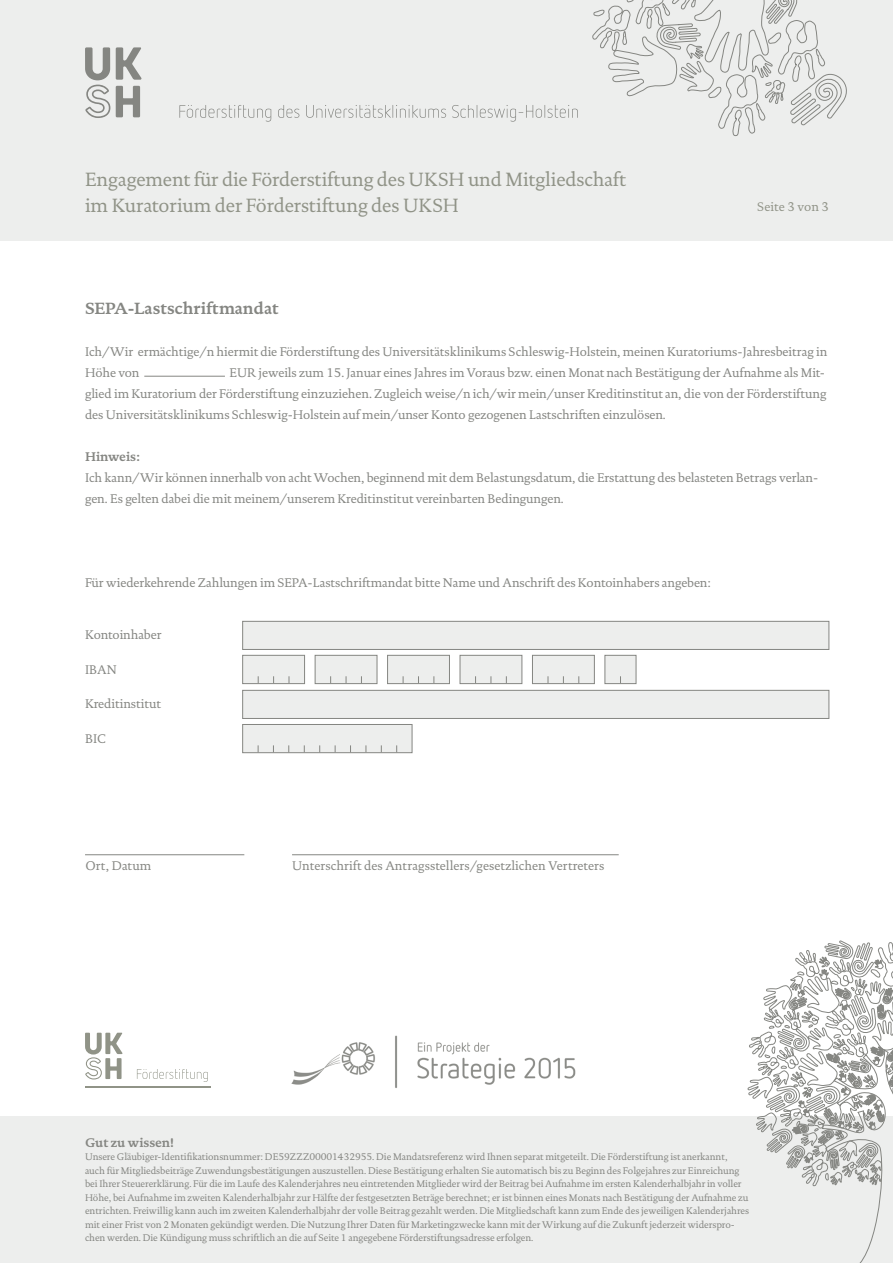
<style>
.page{position:relative;width:893px;height:1263px;background:#fff}
.page>*{position:absolute;margin:0;border:0;box-sizing:border-box;transform-origin:0 0}
.t1{font:19.5px/25.5px "DTL Documenta TOT";letter-spacing:-.01em;color:#909387}
.t2{font:700 16.5px "DTL Documenta TOT";letter-spacing:-.01em;color:#858682}
.t3{font:12.75px/21px "DTL Documenta TOT";letter-spacing:-.01em;color:#858682}
.t4{font:700 12.75px "DTL Documenta TOT";letter-spacing:-.01em;color:#858682}
.t5{font:12.75px "DTL Documenta TOT";color:#909387}
.t6{font:9.75px/13.5px "DTL Documenta TOT";letter-spacing:-.01em;color:#858682}
</style>
<div class="page">
<div style="left:0;top:0;width:893px;height:240px;background:#edeeed"></div>
<svg style="left:85px;top:47px;width:57px;height:71px"></svg>
<svg style="left:179px;top:105px;width:92px;height:17px"></svg>
<svg style="left:278px;top:105px;width:21px;height:13px"></svg>
<svg style="left:306px;top:105px;width:140px;height:13px"></svg>
<svg style="left:452px;top:105px;width:126px;height:17px"></svg>
<svg style="left:592px;top:0;width:255px;height:137px"></svg>
<div style="left:0;top:1116px;width:893px;height:147px;background:#edeeed"></div>
<svg style="left:747px;top:940px;width:146px;height:323px"></svg>
<hr style="left:144px;top:376px;width:81px;height:1px;background:#858682">
<div style="left:242px;top:621px;width:587px;height:29px;background:#edeeed;border:1px solid #858682"></div>
<div style="left:242px;top:655px;width:63px;height:29px;background:#edeeed;border:1px solid #858682"></div>
<div style="left:315px;top:655px;width:62px;height:29px;background:#edeeed;border:1px solid #858682"></div>
<div style="left:387px;top:655px;width:63px;height:29px;background:#edeeed;border:1px solid #858682"></div>
<div style="left:460px;top:655px;width:62px;height:29px;background:#edeeed;border:1px solid #858682"></div>
<div style="left:532px;top:655px;width:63px;height:29px;background:#edeeed;border:1px solid #858682"></div>
<div style="left:605px;top:655px;width:31px;height:29px;background:#edeeed;border:1px solid #858682"></div>
<div style="left:242px;top:690px;width:587px;height:29px;background:#edeeed;border:1px solid #858682"></div>
<div style="left:242px;top:724px;width:170px;height:29px;background:#edeeed;border:1px solid #858682"></div>
<hr style="left:85px;top:854px;width:159px;height:1px;background:#858682">
<hr style="left:292px;top:854px;width:327px;height:1px;background:#858682">
<img style="left:291px;top:1035px;width:285px;height:53px">
<svg style="left:85px;top:1033px;width:38px;height:46px"></svg>
<svg style="left:137px;top:1069px;width:71px;height:13px"></svg>
<hr style="left:86px;top:1086px;width:125px;height:2px;background:#909387">
<h1 class="t1" style="left:85px;top:167px;width:542px">Engagement für die Förderstiftung des UKSH und Mitgliedschaft im Kuratorium der Förderstiftung des UKSH</h1>
<h3 class="t5" style="left:757px;top:199px;width:73px">Seite 3 von 3</h3>
<h2 class="t2" style="left:85px;top:298px;width:195px">SEPA-Lastschriftmandat</h2>
<h3 class="t3" style="left:85px;top:341px;width:744px">Ich/Wir ermächtige/n hiermit die Förderstiftung des Universitätsklinikums Schleswig-Holstein, meinen Kuratoriums-Jahresbeitrag in<br>Höhe von</h3>
<p class="t3" style="left:85px;top:362px;width:743px;text-align:justify;text-indent:145px">EUR jeweils zum 15. Januar eines Jahres im Voraus bzw. einen Monat nach Bestätigung der Aufnahme als Mit&shy;glied im Kuratorium der Förderstiftung einzuziehen. Zugleich weise/n ich/wir mein/unser Kreditinstitut an, die von der Förderstiftung des Universitätsklinikums Schleswig-Holstein auf mein/unser Konto gezogenen Lastschriften einzulösen.</p>
<h3 class="t4" style="left:85px;top:448px;width:56px">Hinweis:</h3>
<h3 class="t3" style="left:85px;top:467px;width:735px">Ich kann/Wir können innerhalb von acht Wochen, beginnend mit dem Belastungsdatum, die Erstattung des belasteten Betrags verlan&shy;gen. Es gelten dabei die mit meinem/unserem Kreditinstitut vereinbarten Bedingungen.</h3>
<h3 class="t3" style="left:85px;top:572px;width:628px">Für wiederkehrende Zahlungen im SEPA-Lastschriftmandat bitte Name und Anschrift des Kontoinhabers angeben:</h3>
<h3 class="t3" style="left:85px;top:624px;width:78px">Kontoinhaber</h3>
<h3 class="t3" style="left:85px;top:659px;width:33px">IBAN</h3>
<h3 class="t3" style="left:85px;top:693px;width:77px">Kreditinstitut</h3>
<h3 class="t3" style="left:85px;top:728px;width:22px">BIC</h3>
<h3 class="t3" style="left:85px;top:855px;width:68px">Ort, Datum</h3>
<h3 class="t3" style="left:292px;top:855px;width:314px">Unterschrift des Antragsstellers/gesetzlichen Vertreters</h3>
<h3 class="t4" style="left:85px;top:1134px;width:90px">Gut zu wissen!</h3>
<p class="t6" style="left:85px;top:1150px;width:666px">Unsere Gläubiger-Identifikationsnummer: DE59ZZZ00001432955. Die Mandatsreferenz wird Ihnen separat mitgeteilt. Die Förderstiftung ist anerkannt, auch für Mitgliedsbeiträge Zuwendungsbestätigungen auszustellen. Diese Bestätigung erhalten Sie automatisch bis zu Beginn des Folgejahres zur Einreichung bei Ihrer Steuererklärung. Für die im Laufe des Kalenderjahres neu eintretenden Mitglieder wird der Beitrag bei Aufnahme im ersten Kalenderhalbjahr in voller Höhe, bei Aufnahme im zweiten Kalenderhalbjahr zur Hälfte der festgesetzten Beträge berechnet; er ist binnen eines Monats nach Bestätigung der Aufnahme zu entrichten. Freiwillig kann auch im zweiten Kalenderhalbjahr der volle Beitrag gezahlt werden. Die Mitgliedschaft kann zum Ende des jeweiligen Kalenderjahres mit einer Frist von 2 Monaten gekündigt werden. Die Nutzung Ihrer Daten für Marketingzwecke kann mit der Wirkung auf die Zukunft jederzeit widerspro&shy;chen werden. Die Kündigung muss schriftlich an die auf Seite 1 angegebene Förderstiftungsadresse erfolgen.</p>
</div>
